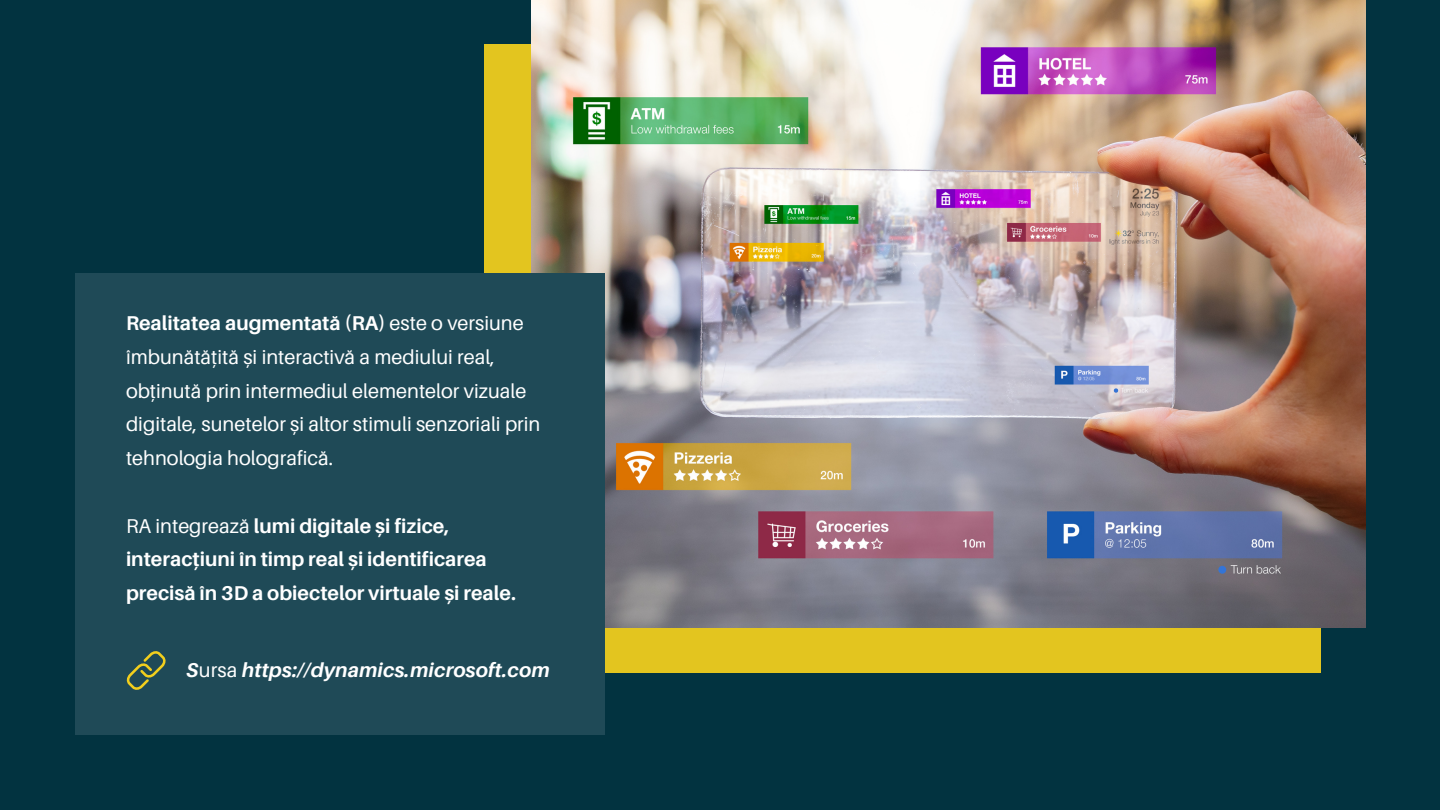
<style>
.page{position:relative;width:1440px;height:810px;background:#023340}
.page>*{position:absolute;margin:0;border:0;box-sizing:border-box;transform-origin:0 0}
.t1{font:20px/33.8px "Aileron";color:#fff}
.t2{font:700 20px/33.8px "Aileron";color:#fff}
.t3{font:italic 700 20px "Aileron";letter-spacing:.01em;color:#fff}
.s1{font-weight:700}
.s2{font-weight:400}
.s3{font-weight:400;font-style:normal}
</style>
<div class="page">
<div style="left:484px;top:44px;width:836px;height:629px;background:#e3c51f"></div>
<img style="left:531px;top:0;width:835px;height:628px">
<div style="left:76px;top:273px;width:529px;height:462px;background:#1f4a57"></div>
<svg style="left:126px;top:651px;width:40px;height:39px"></svg>
<p class="t1" style="left:126px;top:306px;width:416px"><span class="s1">Realitatea augmentată (RA)</span> este o versiune îmbunătățită și interactivă a mediului real, obținută prin intermediul elementelor vizuale digitale, sunetelor și altor stimuli senzoriali prin tehnologia holografică.</p>
<p class="t2" style="left:126px;top:508px;width:391px"><span class="s2">RA integrează</span> lumi digitale și fizice, interacțiuni în timp real și identificarea precisă în 3D a obiectelor virtuale și reale.</p>
<p class="t3" style="left:187px;top:658px;width:365px">S<span class="s3">ursa</span> https://dynamics.microsoft.com</p>
</div>
